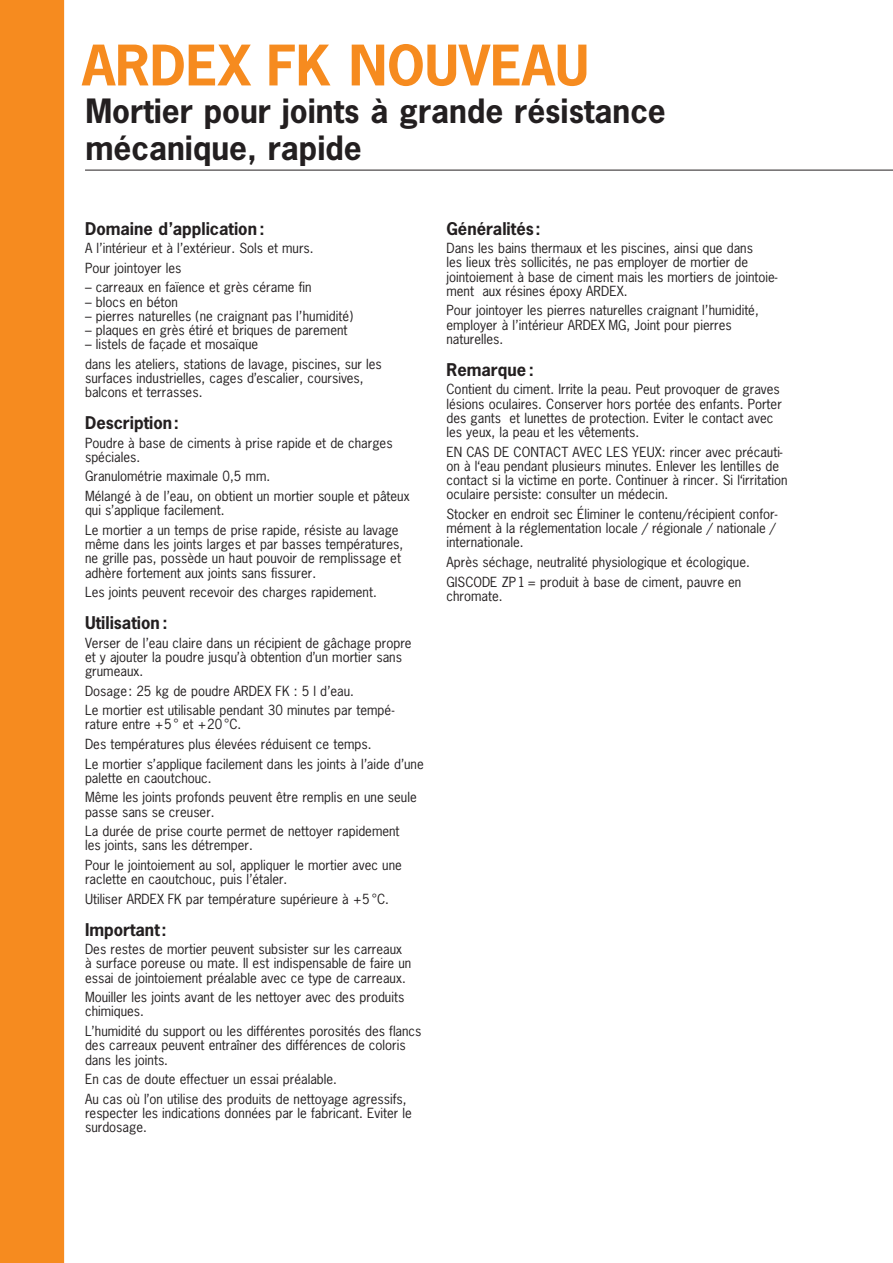
<style>
.page{position:relative;width:893px;height:1263px;background:#fff}
.page>*{position:absolute;margin:0;border:0;box-sizing:border-box;transform-origin:0 0}
.t1{font:700 52.5px "News Gothic";color:#f68b1f}
.t2{font:700 31.5px/36.6px "News Gothic";color:#231f20}
.t3{font:700 16.5px "News Gothic";color:#231f20}
.t4{font:13.2px/14.2px "News Gothic";color:#231f20}
</style>
<div class="page">
<div style="left:0;top:0;width:64px;height:1263px;background:#f68b1f"></div>
<hr style="left:85px;top:170px;width:808px;height:1px;background:#231f20">
<h1 class="t1" style="left:82px;top:31px;width:508px">ARDEX FK NOUVEAU</h1>
<h2 class="t2" style="left:85px;top:92px;width:582px">Mortier pour joints à grande résistance mécanique, rapide</h2>
<p class="t3" style="left:85px;top:217px;width:181px">Domaine d’application:</p>
<p class="t4" style="left:85px;top:238px;width:230px;line-height:19.5px">A l’intérieur et à l’extérieur. Sols et murs.<br>Pour jointoyer les</p>
<p class="t4" style="left:85px;top:280px;width:228px">– carreaux en faïence et grès cérame fin</p>
<p class="t4" style="left:85px;top:294px;width:94px">– blocs en béton</p>
<p class="t4" style="left:85px;top:308px;width:270px">– pierres naturelles (ne craignant pas l’humidité)</p>
<p class="t4" style="left:85px;top:322px;width:264px">– plaques en grès étiré et briques de parement</p>
<p class="t4" style="left:85px;top:334px;width:298px;line-height:19.5px">– listels de façade et mosaïque<br>dans les ateliers, stations de lavage, piscines, sur les</p>
<p class="t4" style="left:85px;top:371px;width:280px">surfaces industrielles, cages d’escalier, coursives, balcons et terrasses.</p>
<p class="t3" style="left:85px;top:412px;width:95px">Description:</p>
<p class="t4" style="left:85px;top:435px;width:309px">Poudre à base de ciments à prise rapide et de charges spéciales.</p>
<p class="t4" style="left:85px;top:466px;width:326px;line-height:19.5px">Granulométrie maximale 0,5 mm.<br>Mélangé à de l’eau, on obtient un mortier souple et pâteux</p>
<p class="t4" style="left:85px;top:500px;width:315px;line-height:19.5px">qui s’applique facilement.<br>Le mortier a un temps de prise rapide, résiste au lavage</p>
<p class="t4" style="left:85px;top:537px;width:320px">même dans les joints larges et par basses températures, ne grille pas, possède un haut pouvoir de remplissage et adhère fortement aux joints sans fissurer.</p>
<p class="t4" style="left:85px;top:585px;width:293px">Les joints peuvent recevoir des charges rapidement.</p>
<p class="t3" style="left:85px;top:612px;width:84px">Utilisation:</p>
<p class="t4" style="left:85px;top:635px;width:328px">Verser de l’eau claire dans un récipient de gâchage propre et y ajouter la poudre jusqu’à obtention d’un mortier sans grumeaux.</p>
<p class="t4" style="left:85px;top:680px;width:311px;line-height:19.5px">Dosage: 25 kg de poudre ARDEX FK : 5 l d’eau.<br>Le mortier est utilisable pendant 30 minutes par tempé-</p>
<p class="t4" style="left:85px;top:714px;width:340px;line-height:19.5px">rature entre +5 ° et +20 °C.<br>Des températures plus élevées réduisent ce temps.<br>Le mortier s’applique facilement dans les joints à l’aide d’une</p>
<p class="t4" style="left:85px;top:768px;width:333px;line-height:19.5px">palette en caoutchouc.<br>Même les joints profonds peuvent être remplis en une seule</p>
<p class="t4" style="left:85px;top:801px;width:316px;line-height:19.5px">passe sans se creuser.<br>La durée de prise courte permet de nettoyer rapidement</p>
<p class="t4" style="left:85px;top:835px;width:318px;line-height:19.5px">les joints, sans les détremper.<br>Pour le jointoiement au sol, appliquer le mortier avec une</p>
<p class="t4" style="left:85px;top:869px;width:305px;line-height:19.5px">raclette en caoutchouc, puis l’étaler.<br>Utiliser ARDEX FK par température supérieure à +5 °C.</p>
<p class="t3" style="left:85px;top:918px;width:83px">Important:</p>
<p class="t4" style="left:85px;top:941px;width:328px">Des restes de mortier peuvent subsister sur les carreaux à surface poreuse ou mate. Il est indispensable de faire un essai de jointoiement préalable avec ce type de carreaux.</p>
<p class="t4" style="left:85px;top:990px;width:321px">Mouiller les joints avant de les nettoyer avec des produits chimiques.</p>
<p class="t4" style="left:85px;top:1023px;width:338px">L’humidité du support ou les différentes porosités des flancs des carreaux peuvent entraîner des différences de coloris dans les joints.</p>
<p class="t4" style="left:85px;top:1069px;width:323px;line-height:19.5px">En cas de doute effectuer un essai préalable.<br>Au cas où l’on utilise des produits de nettoyage agressifs,</p>
<p class="t4" style="left:85px;top:1105px;width:328px">respecter les indications données par le fabricant. Eviter le surdosage.</p>
<p class="t3" style="left:446px;top:217px;width:96px">Généralités:</p>
<p class="t4" style="left:446px;top:241px;width:333px">Dans les bains thermaux et les piscines, ainsi que dans<br>les lieux très sollicités, ne pas employer de mortier de jointoiement à base de ciment mais les mortiers de jointoie&shy;ment aux résines époxy ARDEX.</p>
<p class="t4" style="left:446px;top:303px;width:314px">Pour jointoyer les pierres naturelles craignant l’humidité, employer à l’intérieur ARDEX MG, Joint pour pierres naturelles.</p>
<p class="t3" style="left:446px;top:359px;width:89px">Remarque:</p>
<p class="t4" style="left:446px;top:382px;width:337px">Contient du ciment. Irrite la peau. Peut provoquer de graves lésions oculaires. Conserver hors portée des enfants. Porter des gants et lunettes de protection. Eviter le contact avec les yeux, la peau et les vêtements.</p>
<p class="t4" style="left:446px;top:444px;width:343px">EN CAS DE CONTACT AVEC LES YEUX: rincer avec précauti&shy;on à l‘eau pendant plusieurs minutes. Enlever les lentilles de contact si la victime en porte. Continuer à rincer. Si l‘irritation oculaire persiste: consulter un médecin.</p>
<p class="t4" style="left:446px;top:506px;width:332px">Stocker en endroit sec Éliminer le contenu/récipient confor&shy;mément à la réglementation locale / régionale / nationale / internationale.</p>
<p class="t4" style="left:446px;top:552px;width:305px;line-height:19.5px">Après séchage, neutralité physiologique et écologique.<br>GISCODE ZP 1 = produit à base de ciment, pauvre en</p>
<p class="t4" style="left:446px;top:588px;width:58px">chromate.</p>
</div>
